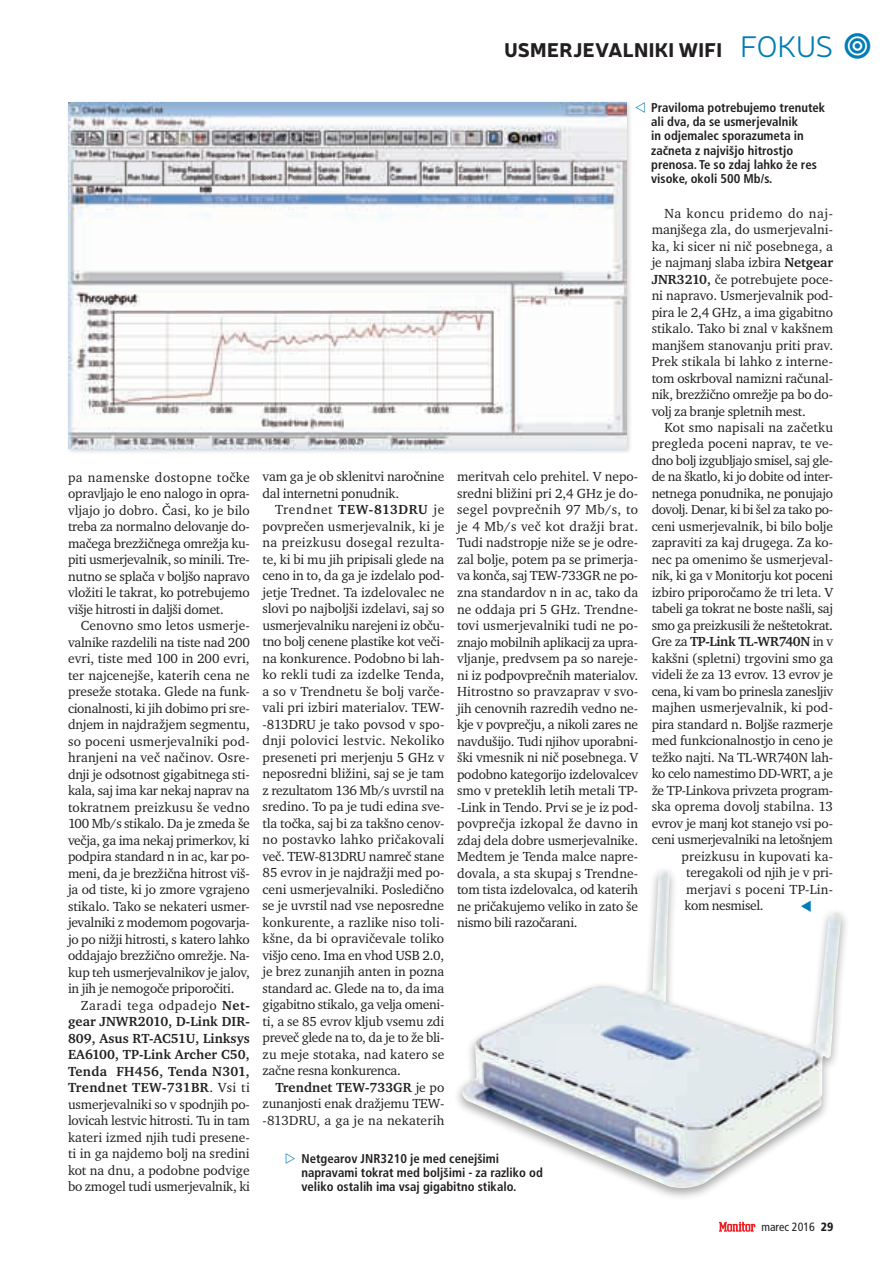
<style>
.page{position:relative;width:893px;height:1263px;background:#fff}
.page>*{position:absolute;margin:0;border:0;box-sizing:border-box;transform-origin:0 0}
.t1{font:900 19.5px "Neris";letter-spacing:.01em;color:#231f20}
.Body_TEXT{font:13.5px/16.5px "Charter Itc TEE";letter-spacing:-.015em;color:#231f20;text-align:justify}
.Body_TEXT-2{font:13.5px "Charter Itc TEE";letter-spacing:.01em;color:#231f20}
.Body_TEXT-3{font:13.5px "Charter Itc TEE";letter-spacing:.015em;color:#231f20}
.Body_TEXT-4{font:13.5px "Charter Itc TEE";letter-spacing:.005em;color:#231f20}
.Body_TEXT-5{font:700 13.5px "Charter Itc TEE";letter-spacing:-.025em;color:#231f20}
.Slika_Podpis{font:700 condensed 12.75px/14.2px "Frutiger LT Std";color:#231f20}
.t2{font:condensed 12px "Frutiger LT Std";color:#231f20}
.s1{font-weight:300;font-size:30px;color:#007cb6}
.s2{font-family:"roam monitor";font-weight:400;font-size:25.8px;color:#007cb6}
.s3{font-weight:700}
.s4{color:#007cb6}
.s5{font-weight:400}
.s6{font-weight:900}
</style>
<div class="page">
<svg style="left:719px;top:1222px;width:36px;height:10px"></svg>
<div style="left:66px;top:100px;width:567px;height:355px;background:#231f20;opacity:.2"></div>
<img style="left:68px;top:102px;width:558px;height:346px">
<img style="left:460px;top:870px;width:381px;height:320px">
<svg style="left:801px;top:900px;width:10px;height:11px"></svg>
<h1 class="t1" style="left:505px;top:36px;width:368px">USMERJEVALNIKI WIFI <span class="s1">FOKUS</span> <span class="s2">X</span></h1>
<p class="Body_TEXT" style="left:68px;top:469px;width:183px">pa namenske dostopne točke opravljajo le eno nalogo in opra&shy;vljajo jo dobro. Časi, ko je bilo treba za normalno delovanje do&shy;mačega brezžičnega omrežja ku&shy;piti usmerjevalnik, so minili. Tre&shy;nutno se splača v boljšo napravo vložiti le takrat, ko potrebujemo višje hitrosti in daljši domet.</p>
<p class="Body_TEXT" style="left:68px;top:617px;width:183px;text-indent:13px">Cenovno smo letos usmerje&shy;valnike razdelili na tiste nad 200 evri, tiste med 100 in 200 evri, ter najcenejše, katerih cena ne preseže stotaka. Glede na funk&shy;cionalnosti, ki jih dobimo pri sre&shy;dnjem in najdražjem segmentu, so poceni usmerjevalniki pod&shy;hranjeni na več načinov. Osre&shy;dnji je odsotnost gigabitnega sti&shy;kala, saj ima kar nekaj naprav na tokratnem preizkusu še vedno 100 Mb/s stikalo. Da je zmeda še večja, ga ima nekaj primerkov, ki podpira standard n in ac, kar po&shy;meni, da je brezžična hitrost viš&shy;ja od tiste, ki jo zmore vgrajeno stikalo. Tako se nekateri usmer&shy;jevalniki z modemom pogovarja&shy;jo po nižji hitrosti, s katero lahko oddajajo brezžično omrežje. Na&shy;kup teh usmerjevalnikov je jalov, in jih je nemogoče priporočiti.</p>
<p class="Body_TEXT" style="left:68px;top:997px;width:183px;text-indent:13px">Zaradi tega odpadejo <span class="s3">Net&shy;gear JNWR2010, D-Link DIR-809, Asus RT-AC51U, Linksys EA6100, TP-Link Archer C50, Tenda FH456, Tenda N301, Trendnet TEW-731BR</span>. Vsi ti usmerjevalniki so v spodnjih po&shy;lovicah lestvic hitrosti. Tu in tam kateri izmed njih tudi presene&shy;ti in ga najdemo bolj na sredini kot na dnu, a podobne podvige bo zmogel tudi usmerjevalnik, ki</p>
<p class="Body_TEXT" style="left:263px;top:469px;width:183px">vam ga je ob sklenitvi naročnine dal internetni ponudnik.</p>
<p class="Body_TEXT" style="left:263px;top:502px;width:183px;text-indent:13px">Trendnet <span class="s3">TEW-813DRU</span> je povprečen usmerjevalnik, ki je na preizkusu dosegal rezulta&shy;te, ki bi mu jih pripisali glede na ceno in to, da ga je izdelalo pod&shy;jetje Trednet. Ta izdelovalec ne slovi po najboljši izdelavi, saj so usmerjevalniku narejeni iz obču&shy;tno bolj cenene plastike kot veči&shy;na konkurence. Podobno bi lah&shy;ko rekli tudi za izdelke Tenda, a so v Trendnetu še bolj varče&shy;vali pri izbiri materialov. TEW--813DRU je tako povsod v spo&shy;dnji polovici lestvic. Nekoliko preseneti pri merjenju 5 GHz v neposredni bližini, saj se je tam z rezultatom 136 Mb/s uvrstil na sredino. To pa je tudi edina sve&shy;tla točka, saj bi za takšno cenov&shy;no postavko lahko pričakovali več. TEW-813DRU namreč stane 85 evrov in je najdražji med po&shy;ceni usmerjevalniki. Posledično se je uvrstil nad vse neposredne konkurente, a razlike niso toli&shy;kšne, da bi opravičevale toliko višjo ceno. Ima en vhod USB 2.0, je brez zunanjih anten in pozna standard ac. Glede na to, da ima gigabitno stikalo, ga velja omeni&shy;ti, a se 85 evrov kljub vsemu zdi preveč glede na to, da je to že bli&shy;zu meje stotaka, nad katero se začne resna konkurenca.</p>
<p class="Body_TEXT" style="left:263px;top:1079px;width:183px;text-indent:13px"><span class="s3">Trendnet TEW-733GR</span> je po zunanjosti enak dražjemu TEW--813DRU, a ga je na nekaterih</p>
<p class="Slika_Podpis" style="left:651px;top:100px;width:176px;text-indent:-16px"><span class="s4">❖</span> Praviloma potrebujemo trenutek ali dva, da se usmerjevalnik<br>in odjemalec sporazumeta in začneta z najvišjo hitrostjo prenosa. Te so zdaj lahko že res visoke, okoli 500 Mb/s.</p>
<p class="Body_TEXT" style="left:457px;top:468px;width:183px">meritvah celo prehitel. V nepo&shy;sredni bližini pri 2,4 GHz je do&shy;segel povprečnih 97 Mb/s, to je 4 Mb/s več kot dražji brat.<br>Tudi nadstropje niže se je odre&shy;zal bolje, potem pa se primerja&shy;va konča, saj TEW-733GR ne po&shy;zna standardov n in ac, tako da ne oddaja pri 5 GHz. Trendne&shy;tovi usmerjevalniki tudi ne po&shy;znajo mobilnih aplikacij za upra&shy;vljanje, predvsem pa so nareje&shy;ni iz podpovprečnih materialov.<br>Hitrostno so pravzaprav v svo&shy;jih cenovnih razredih vedno ne&shy;kje v povprečju, a nikoli zares ne navdušijo. Tudi njihov uporabni&shy;ški vmesnik ni nič posebnega. V podobno kategorijo izdelovalcev smo v preteklih letih metali TP--Link in Tendo. Prvi se je iz pod&shy;povprečja izkopal že davno in zdaj dela dobre usmerjevalnike.<br>Medtem je Tenda malce napre&shy;dovala, a sta skupaj s Trendne&shy;tom tista izdelovalca, od katerih ne pričakujemo veliko in zato še nismo bili razočarani.</p>
<p class="Body_TEXT" style="left:652px;top:205px;width:183px;text-indent:13px">Na koncu pridemo do naj&shy;manjšega zla, do usmerjevalni&shy;ka, ki sicer ni nič posebnega, a je najmanj slaba izbira <span class="s3">Netgear JNR3210,</span> če potrebujete poce&shy;ni napravo. Usmerjevalnik pod&shy;pira le 2,4 GHz, a ima gigabitno stikalo. Tako bi znal v kakšnem manjšem stanovanju priti prav.<br>Prek stikala bi lahko z interne&shy;tom oskrboval namizni računal&shy;nik, brezžično omrežje pa bo do&shy;volj za branje spletnih mest.</p>
<p class="Body_TEXT-3" style="left:664px;top:419px;width:170px">Kot smo napisali na začetku</p>
<p class="Body_TEXT-2" style="left:652px;top:435px;width:183px">pregleda poceni naprav, te ve-</p>
<p class="Body_TEXT" style="left:652px;top:452px;width:183px">dno bolj izgubljajo smisel, saj gle-</p>
<p class="Body_TEXT" style="left:652px;top:469px;width:183px">de na škatlo, ki jo dobite od inter-</p>
<p class="Body_TEXT" style="left:652px;top:485px;width:183px">netnega ponudnika, ne ponujajo</p>
<p class="Body_TEXT" style="left:652px;top:502px;width:183px">dovolj. Denar, ki bi šel za tako po-</p>
<p class="Body_TEXT" style="left:652px;top:518px;width:183px">ceni usmerjevalnik, bi bilo bolje</p>
<p class="Body_TEXT" style="left:652px;top:535px;width:183px">zapraviti za kaj drugega. Za ko-</p>
<p class="Body_TEXT" style="left:652px;top:551px;width:183px">nec pa omenimo še usmerjeval-</p>
<p class="Body_TEXT" style="left:652px;top:568px;width:183px">nik, ki ga v Monitorju kot poceni</p>
<p class="Body_TEXT" style="left:652px;top:584px;width:183px">izbiro priporočamo že tri leta. V</p>
<p class="Body_TEXT" style="left:652px;top:601px;width:183px">tabeli ga tokrat ne boste našli, saj</p>
<p class="Body_TEXT" style="left:652px;top:617px;width:183px">smo ga preizkusili že neštetokrat.</p>
<p class="Body_TEXT-5" style="left:652px;top:633px;width:183px"><span class="s5">Gre za</span> TP-Link TL-WR740N <span class="s5">in v</span></p>
<p class="Body_TEXT" style="left:652px;top:650px;width:183px">kakšni (spletni) trgovini smo ga</p>
<p class="Body_TEXT" style="left:652px;top:667px;width:183px">videli že za 13 evrov. 13 evrov je</p>
<p class="Body_TEXT" style="left:652px;top:683px;width:183px">cena, ki vam bo prinesla zanesljiv</p>
<p class="Body_TEXT-2" style="left:652px;top:699px;width:183px">majhen usmerjevalnik, ki pod-</p>
<p class="Body_TEXT" style="left:652px;top:716px;width:183px">pira standard n. Boljše razmerje</p>
<p class="Body_TEXT" style="left:652px;top:733px;width:183px">med funkcionalnostjo in ceno je</p>
<p class="Body_TEXT" style="left:652px;top:749px;width:183px">težko najti. Na TL-WR740N lah-</p>
<p class="Body_TEXT" style="left:652px;top:766px;width:183px">ko celo namestimo DD-WRT, a je</p>
<p class="Body_TEXT" style="left:652px;top:782px;width:183px">že TP-Linkova privzeta program-</p>
<p class="Body_TEXT-4" style="left:652px;top:798px;width:183px">ska oprema dovolj stabilna. 13</p>
<p class="Body_TEXT" style="left:652px;top:815px;width:183px">evrov je manj kot stanejo vsi po-</p>
<p class="Body_TEXT" style="left:652px;top:832px;width:183px">ceni usmerjevalniki na letošnjem</p>
<p class="Body_TEXT-2" style="left:682px;top:848px;width:153px">preizkusu in kupovati ka-</p>
<p class="Body_TEXT" style="left:686px;top:865px;width:149px">teregakoli od njih je v pri-</p>
<p class="Body_TEXT-3" style="left:686px;top:881px;width:149px">merjavi s poceni TP-Lin-</p>
<p class="Body_TEXT" style="left:685px;top:898px;width:81px">kom nesmisel.</p>
<p class="Slika_Podpis" style="left:301px;top:1151px;width:243px">Netgearov JNR3210 je med cenejšimi napravami tokrat med boljšimi - za razliko od veliko ostalih ima vsaj gigabitno stikalo.</p>
<p class="t2" style="left:761px;top:1220px;width:74px">marec 2016 <span class="s6">29</span></p>
</div>
